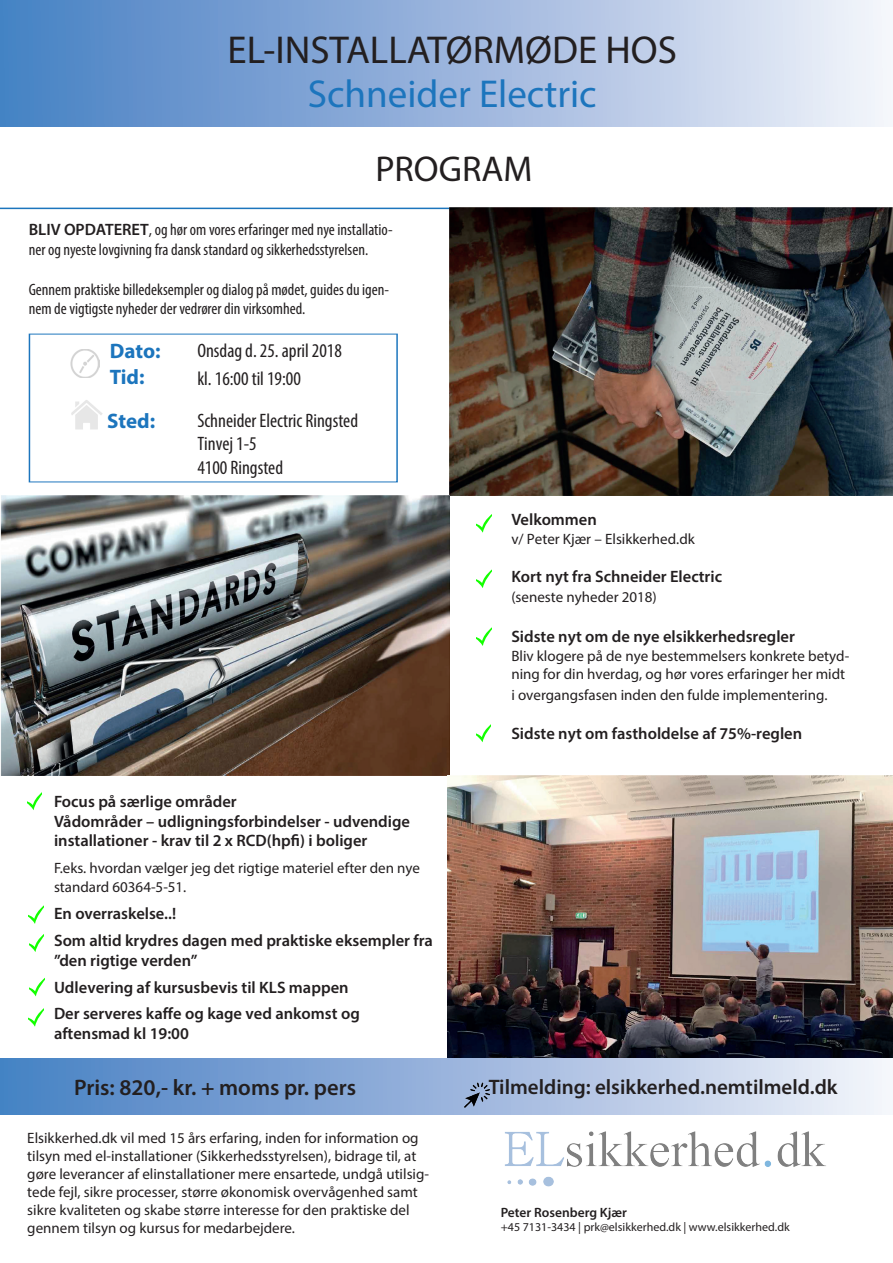
<style>
.page{position:relative;width:893px;height:1263px;background:#fff}
.page>*{position:absolute;margin:0;border:0;box-sizing:border-box;transform-origin:0 0}
.t1{font:39px/44.1px "Myriad Pro";color:#231f20;text-align:center}
.t2{font:36px "Myriad Pro";color:#231f20}
.t3{font:600 22.5px "Myriad Pro";color:#231f20}
.t4{font:600 21px "Myriad Pro";color:#231f20}
.t5{font:700 21px "Myriad Pro";letter-spacing:-.005em;color:#1c75bd}
.t6{font:condensed 19.5px/23.4px "Myriad Pro";color:#231f20}
.t7{font:600 16.5px/19.5px "Myriad Pro";color:#231f20}
.t8{font:condensed 16.5px/19.8px "Myriad Pro";color:#231f20}
.t9{font:15px/18px "Myriad Pro";color:#231f20}
.t10{font:600 13.5px "Myriad Pro";color:#231f20}
.t11{font:12px "Myriad Pro";color:#231f20}
.s1{color:#1c75bd}
.s2{font-weight:600;font-stretch:normal}
</style>
<div class="page">
<hr style="left:0;top:208px;width:893px;height:1px;background:#1c75bd">
<img style="left:449px;top:208px;width:444px;height:287px">
<img style="left:0;top:495px;width:449px;height:280px">
<img style="left:448px;top:776px;width:445px;height:283px">
<div style="left:0;top:0;width:893px;height:127px;background:linear-gradient(to right,#447dc2,#f1f1f9)"></div>
<svg style="left:29px;top:334px;width:369px;height:148px"></svg>
<img style="left:71px;top:349px;width:29px;height:29px">
<img style="left:71px;top:400px;width:32px;height:29px">
<div style="left:0;top:1059px;width:893px;height:56px;background:linear-gradient(to right,#447dc2,#f1f1f9)"></div>
<img style="left:459px;top:1081px;width:33px;height:32px">
<img style="left:504px;top:1131px;width:322px;height:56px">
<svg style="left:27px;top:792px;width:15px;height:18px"></svg>
<svg style="left:29px;top:934px;width:15px;height:18px"></svg>
<svg style="left:30px;top:978px;width:14px;height:18px"></svg>
<svg style="left:29px;top:906px;width:14px;height:18px"></svg>
<svg style="left:476px;top:515px;width:15px;height:18px"></svg>
<svg style="left:476px;top:570px;width:15px;height:18px"></svg>
<svg style="left:476px;top:628px;width:15px;height:18px"></svg>
<svg style="left:476px;top:724px;width:15px;height:18px"></svg>
<svg style="left:29px;top:1009px;width:14px;height:18px"></svg>
<p class="t1" style="left:227px;top:27px;width:451px">EL-INSTALLATØRMØDE HOS<br><span class="s1">Schneider Electric</span></p>
<p class="t2" style="left:375px;top:147px;width:159px">PROGRAM</p>
<p class="t8" style="left:29px;top:220px;width:365px"><span class="s2">BLIV OPDATERET</span>, og hør om vores erfaringer med nye installatio&shy;ner og nyeste lovgivning fra dansk standard og sikkerhedsstyrelsen.</p>
<p class="t8" style="left:29px;top:279px;width:362px">Gennem praktiske billedeksempler og dialog på mødet, guides du igen&shy;nem de vigtigste nyheder der vedrører din virksomhed.</p>
<p class="t5" style="left:110px;top:337px;width:52px">Dato:</p>
<p class="t5" style="left:110px;top:363px;width:36px">Tid:</p>
<p class="t5" style="left:107px;top:407px;width:49px">Sted:</p>
<p class="t6" style="left:197px;top:336px;width:146px;line-height:28.2px">Onsdag d. 25. april 2018 kl. 16:00 til 19:00</p>
<p class="t6" style="left:197px;top:408px;width:162px">Schneider Electric Ringsted<br>Tinvej 1-5<br>4100 Ringsted</p>
<p class="t7" style="left:54px;top:792px;width:358px">Focus på særlige områder<br>Vådområder – udligningsforbindelser - udvendige installationer - krav til 2 x RCD(hpfi) i boliger</p>
<p class="t9" style="left:54px;top:858px;width:367px;line-height:19.5px">F.eks. hvordan vælger jeg det rigtige materiel efter den nye standard 60364-5-51.</p>
<p class="t7" style="left:54px;top:900px;width:380px;line-height:27px">En overraskelse..!<br>Som altid krydres dagen med praktiske eksempler fra</p>
<p class="t7" style="left:54px;top:946px;width:307px;line-height:26.7px">”den rigtige verden”<br>Udlevering af kursusbevis til KLS mappen<br>Der serveres kaffe og kage ved ankomst og</p>
<p class="t7" style="left:54px;top:1023px;width:136px">aftensmad kl 19:00</p>
<p class="t7" style="left:511px;top:509px;width:87px">Velkommen</p>
<p class="t9" style="left:511px;top:530px;width:185px">v/ Peter Kjær – Elsikkerhed.dk</p>
<p class="t7" style="left:511px;top:567px;width:212px">Kort nyt fra Schneider Electric</p>
<p class="t9" style="left:511px;top:588px;width:147px">(seneste nyheder 2018)</p>
<p class="t7" style="left:511px;top:626px;width:285px">Sidste nyt om de nye elsikkerhedsregler</p>
<p class="t9" style="left:511px;top:647px;width:339px">Bliv klogere på de nye bestemmelsers konkrete betyd&shy;ning for din hverdag, og hør vores erfaringer her midt</p>
<p class="t9" style="left:511px;top:686px;width:318px">i overgangsfasen inden den fulde implementering.</p>
<p class="t7" style="left:511px;top:724px;width:292px">Sidste nyt om fastholdelse af 75%-reglen</p>
<p class="t3" style="left:74px;top:1073px;width:283px">Pris: 820,- kr. + moms pr. pers</p>
<p class="t4" style="left:489px;top:1073px;width:350px">Tilmelding: elsikkerhed.nemtilmeld.dk</p>
<p class="t9" style="left:27px;top:1128px;width:403px">Elsikkerhed.dk vil med 15 års erfaring, inden for information og tilsyn med el-installationer (Sikkerhedsstyrelsen), bidrage til, at gøre leverancer af elinstallationer mere ensartede, undgå utilsig&shy;tede fejl, sikre processer, større økonomisk overvågenhed samt sikre kvaliteten og skabe større interesse for den praktiske del gennem tilsyn og kursus for medarbejdere.</p>
<p class="t10" style="left:501px;top:1204px;width:128px">Peter Rosenberg Kjær</p>
<p class="t11" style="left:501px;top:1220px;width:291px">+45 7131-3434 | prk@elsikkerhed.dk | www.elsikkerhed.dk</p>
</div>
